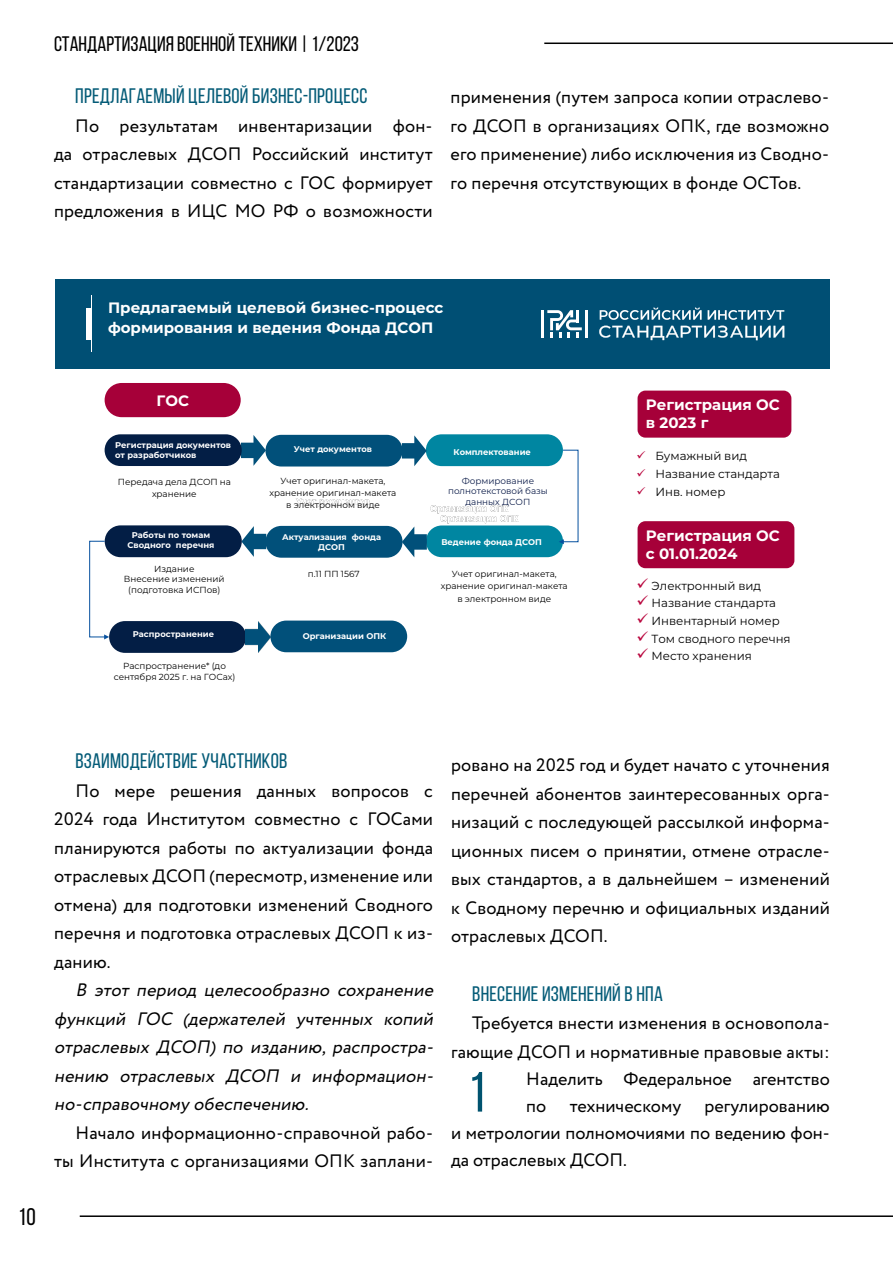
<style>
.page{position:relative;width:893px;height:1263px;background:#fff}
.page>*{position:absolute;margin:0;border:0;box-sizing:border-box;transform-origin:0 0}
.t1{font:56.55px "Bebas Neue";color:#00536f}
.t2{font:24px "Bebas Neue";color:#000}
.t3{font:21px "Bebas Neue";letter-spacing:.01em;color:#045b77}
.t4{font:21px "Bebas Neue";color:#000}
.t5{font:18px/28.5px "Circe";letter-spacing:.01em;color:#000;text-align:justify}
.t6{font:italic 18px/28.5px "Circe";color:#000;text-align:justify}
.t7{font:700 15px/18px "Montserrat";color:#fff}
.t8{font:11.7px/17.7px "Montserrat";color:#000}
.t9{font:8.85px/12.1px "Montserrat";letter-spacing:-.005em;color:#000;text-align:center}
.t10{font:8.85px/10.5px "Montserrat";color:#0c1c49;text-align:center}
.t11{font:700 8.85px "Montserrat";letter-spacing:.005em;color:#fff}
.t12{font:700 8.25px/10.1px "Montserrat";color:#fff;text-align:center}
</style>
<div class="page">
<hr style="left:80px;top:1215px;width:813px;height:2px;background:#000">
<hr style="left:544px;top:43px;width:349px;height:1px;background:#000">
<div style="left:55px;top:279px;width:775px;height:90px;background:#004f74"></div>
<svg style="left:600px;top:308px;width:102px;height:12px"></svg>
<svg style="left:708px;top:310px;width:76px;height:10px"></svg>
<svg style="left:599px;top:326px;width:185px;height:14px"></svg>
<hr style="left:541px;top:310px;width:3px;height:27px;background:#fff">
<hr style="left:585px;top:310px;width:2px;height:27px;background:#fff">
<svg style="left:547px;top:310px;width:35px;height:27px"></svg>
<hr style="left:87px;top:308px;width:4px;height:31px;background:#fff">
<hr style="left:91px;top:295px;width:1px;height:57px;background:#fff">
<div style="left:270px;top:621px;width:137px;height:31px;background:#01507a;border-radius:16px"></div>
<img style="left:296px;top:498px;width:74px;height:9px">
<div style="left:109px;top:621px;width:137px;height:32px;background:#031e45;border-radius:16px"></div>
<div style="left:426px;top:525px;width:137px;height:32px;background:#0086a1;border-radius:16px"></div>
<svg style="left:403px;top:529px;width:24px;height:28px"></svg>
<div style="left:265px;top:526px;width:138px;height:32px;background:#01507a;border-radius:16px"></div>
<svg style="left:241px;top:526px;width:25px;height:31px"></svg>
<div style="left:105px;top:525px;width:137px;height:32px;background:#031e45;border-radius:16px"></div>
<div style="left:426px;top:434px;width:137px;height:32px;background:#0086a1;border-radius:16px"></div>
<svg style="left:402px;top:435px;width:25px;height:31px"></svg>
<div style="left:265px;top:435px;width:138px;height:31px;background:#01507a;border-radius:16px"></div>
<svg style="left:241px;top:435px;width:25px;height:31px"></svg>
<div style="left:105px;top:434px;width:137px;height:32px;background:#031e45;border-radius:16px"></div>
<div style="left:105px;top:383px;width:136px;height:34px;background:#a60039;border-radius:17px"></div>
<svg style="left:559px;top:539px;width:5px;height:5px"></svg>
<div style="left:89px;top:541px;width:16px;height:96px;border:1px solid #06519f"></div>
<svg style="left:104px;top:634px;width:5px;height:5px"></svg>
<div style="left:638px;top:391px;width:153px;height:47px;background:#a60039;border-radius:8px"></div>
<div style="left:638px;top:521px;width:156px;height:47px;background:#a60039;border-radius:8px"></div>
<img style="left:430px;top:505px;width:79px;height:5px">
<img style="left:412px;top:510px;width:135px;height:19px">
<img style="left:246px;top:621px;width:24px;height:31px">
<p class="t4" style="left:54px;top:33px;width:307px">стандартизация военной техники | 1/2023</p>
<p class="t3" style="left:75px;top:85px;width:294px">Предлагаемый целевой бизнес-процесс</p>
<p class="t5" style="left:54px;top:112px;width:380px;text-indent:21px">По результатам инвентаризации фон&shy;да отраслевых ДСОП Российский институт стандартизации совместно с ГОС формирует предложения в ИЦС МО РФ о возможности</p>
<p class="t5" style="left:451px;top:84px;width:380px">применения (путем запроса копии отраслево&shy;го ДСОП в организациях ОПК, где возможно его применение) либо исключения из Сводно&shy;го перечня отсутствующих в фонде ОСТов.</p>
<p class="t7" style="left:108px;top:297px;width:337px;line-height:19.8px">Предлагаемый целевой бизнес-процесс формирования и ведения Фонда ДСОП</p>
<p class="t7" style="left:156px;top:390px;width:34px">ГОС</p>
<p class="t7" style="left:646px;top:395px;width:135px">Регистрация ОС в 2023 г</p>
<p class="t12" style="left:115px;top:440px;width:117px;text-align:left">Регистрация документов от разработчиков</p>
<p class="t12" style="left:294px;top:444px;width:80px">Учет документов</p>
<p class="t12" style="left:454px;top:446px;width:79px">Комплектование</p>
<p class="t11" style="left:292px;top:443px;width:84px">Учет документов</p>
<p class="t9" style="left:118px;top:475px;width:115px">Передача дела ДСОП на хранение</p>
<p class="t9" style="left:270px;top:475px;width:128px">Учет оригинал-макета, хранение оригинал-макета в электронном виде</p>
<p class="t10" style="left:448px;top:475px;width:101px">Формирование полнотекстовой базы данных ДСОП</p>
<p class="t12" style="left:128px;top:530px;width:88px">Работы по томам<br>Сводного перечня</p>
<p class="t12" style="left:282px;top:531px;width:100px">Актуализация фонда<br>ДСОП</p>
<p class="t12" style="left:441px;top:536px;width:102px">Ведение фонда ДСОП</p>
<p class="t9" style="left:124px;top:563px;width:102px;line-height:10.5px">Издание<br>Внесение изменений (подготовка ИСПов)</p>
<p class="t9" style="left:308px;top:568px;width:53px">п.11 ПП 1567</p>
<p class="t9" style="left:441px;top:568px;width:128px">Учет оригинал-макета, хранение оригинал-макета в электронном виде</p>
<p class="t12" style="left:133px;top:629px;width:83px">Распространение</p>
<p class="t12" style="left:303px;top:631px;width:85px">Организации ОПК</p>
<p class="t9" style="left:114px;top:661px;width:123px;line-height:10.5px">Распространение* (до сентября 2025 г. на ГОСах)</p>
<p class="t8" style="left:655px;top:447px;width:126px">Бумажный вид<br>Название стандарта<br>Инв. номер</p>
<p class="t7" style="left:646px;top:526px;width:135px">Регистрация ОС с 01.01.2024</p>
<p class="t8" style="left:652px;top:576px;width:141px">Электронный вид<br>Название стандарта<br>Инвентарный номер<br>Том сводного перечня<br>Место хранения</p>
<h2 class="t2" style="left:18px;top:1204px;width:19px">10</h2>
<p class="t3" style="left:75px;top:750px;width:213px">взаимодействие участников</p>
<p class="t5" style="left:54px;top:777px;width:380px;text-indent:21px">По мере решения данных вопросов с 2024 года Институтом совместно с ГОСами планируются работы по актуализации фонда отраслевых ДСОП (пересмотр, изменение или отмена) для подготовки изменений Сводного перечня и подготовка отраслевых ДСОП к из&shy;данию.</p>
<p class="t6" style="left:54px;top:977px;width:385px;text-indent:21px">В этот период целесообразно сохранение функций ГОС (держателей учтенных копий отраслевых ДСОП) по изданию, распростра&shy;нению отраслевых ДСОП и информацион&shy;но-справочному обеспечению.</p>
<p class="t5" style="left:54px;top:1119px;width:380px;text-align:right">Начало информационно-справочной рабо&shy;ты Института с организациями ОПК заплани-</p>
<p class="t5" style="left:451px;top:751px;width:380px">ровано на 2025 год и будет начато с уточнения перечней абонентов заинтересованных орга&shy;низаций с последующей рассылкой информа&shy;ционных писем о принятии, отмене отрасле&shy;вых стандартов, а в дальнейшем – изменений к Сводному перечню и официальных изданий отраслевых ДСОП.</p>
<p class="t3" style="left:472px;top:982px;width:192px">внесениЕ изменений в НПА</p>
<p class="t5" style="left:451px;top:1009px;width:380px;text-align:right">Требуется внести изменения в основопола&shy;гающие ДСОП и нормативные правовые акты:</p>
<h1 class="t1" style="left:467px;top:1061px;width:21px">1</h1>
<p class="t5" style="left:526px;top:1065px;width:305px;line-height:27px">Наделить Федеральное агентство по</p>
<p class="t5" style="left:451px;top:1092px;width:380px;line-height:27px;text-indent:253px">регулированию и метрологии полномочиями по ведению фон&shy;да отраслевых ДСОП.</p>
<p class="t5" style="left:570px;top:1092px;width:113px">техническому</p>
</div>
